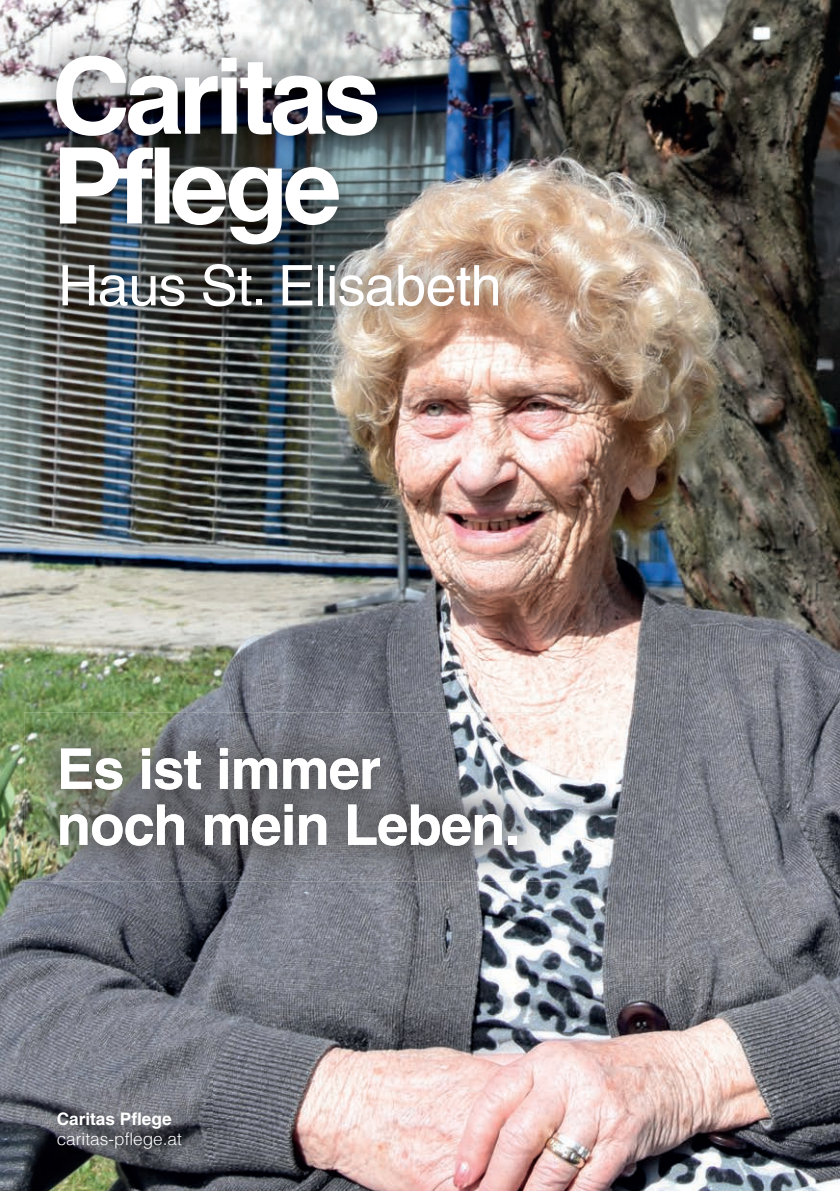
<style>
.page{position:relative;width:840px;height:1191px;background:#fff}
.page>*{position:absolute;margin:0;border:0;box-sizing:border-box;transform-origin:0 0}
.t1{font:700 56px/56px "Helvetica LT Com";letter-spacing:-.015em;color:#fff}
.t2{font:56px "Helvetica LT Com";letter-spacing:-.015em;color:#fff}
.t3{font:300 17.2px "Helvetica LT Com";color:#fff}
.t4{font:700 17.2px "Helvetica LT Com";color:#fff}
</style>
<div class="page">
<img style="left:0;top:0;width:839px;height:1191px">
<img style="left:25px;top:25px;width:503px;height:312px">
<svg style="left:56px;top:56px;width:321px;height:80px"></svg>
<svg style="left:60px;top:147px;width:279px;height:97px"></svg>
<img style="left:23px;top:1077px;width:190px;height:103px">
<img style="left:24px;top:712px;width:526px;height:169px">
<img style="left:61px;top:748px;width:319px;height:41px">
<img style="left:60px;top:804px;width:456px;height:41px">
<p class="t2" style="left:58px;top:253px;width:445px">Haus St. Elisabeth</p>
<p class="t1" style="left:57px;top:741px;width:464px">Es ist immer noch mein Leben.</p>
<p class="t4" style="left:57px;top:1108px;width:116px">Caritas Pflege</p>
<p class="t3" style="left:57px;top:1127px;width:127px">caritas-pflege.at</p>
</div>
